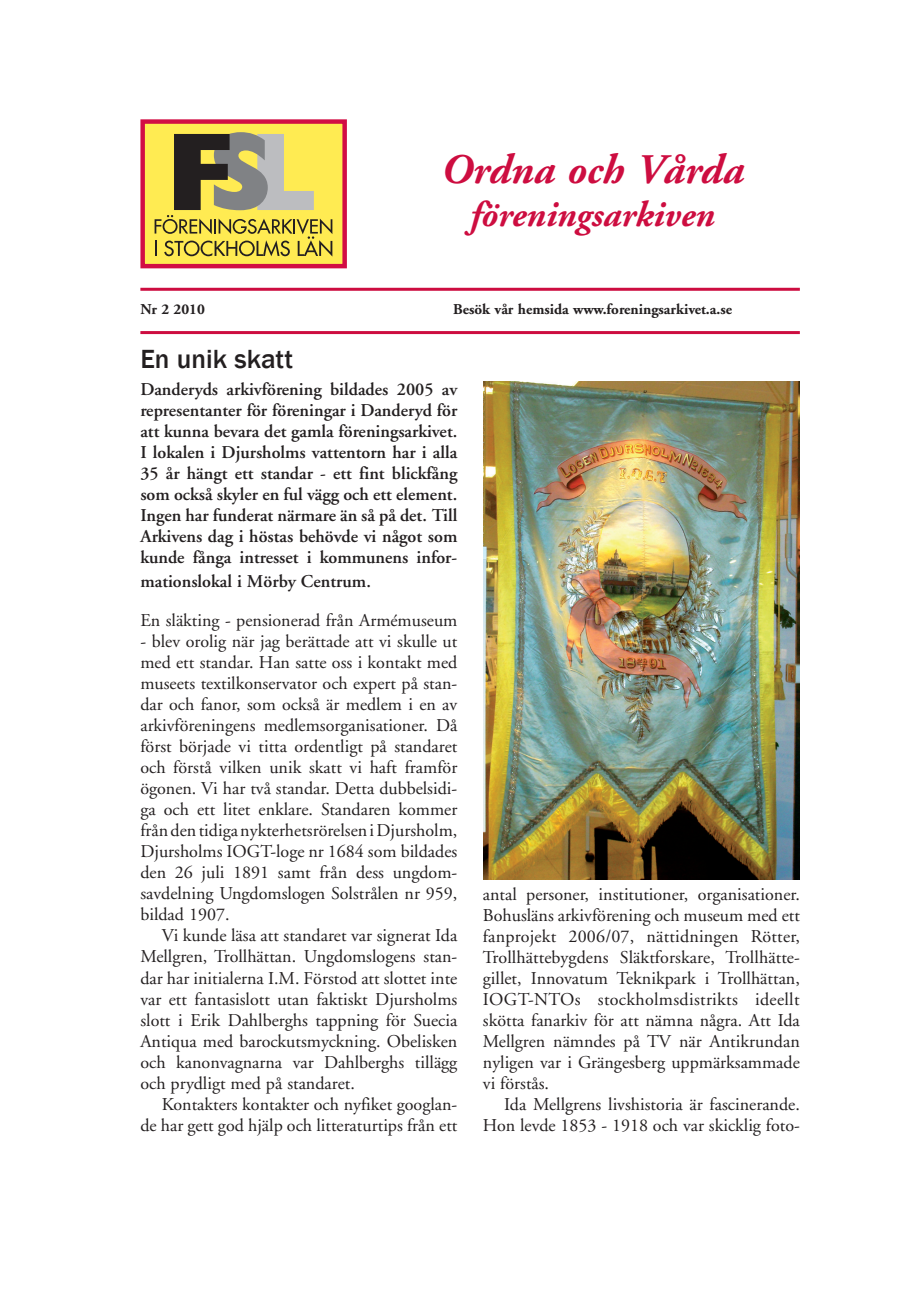
<style>
.page{position:relative;width:919px;height:1289px;background:#fff}
.page>*{position:absolute;margin:0;border:0;box-sizing:border-box;transform-origin:0 0}
.t1{font:italic 700 42px "Adobe Garamond";color:#cd0d40}
.t2{font:italic 700 36px "Adobe Garamond";color:#cd0d40}
.t3{font:500 27px "Franklin Gothic";color:#231f20}
.t4{font:18px/21px "Adobe Garamond";color:#231f20;text-align:justify}
.t5{font:600 18px/21px "Adobe Garamond";color:#231f20;text-align:justify}
.t6{font:700 15px "Adobe Garamond";color:#231f20}
</style>
<div class="page">
<div style="left:143px;top:122px;width:201px;height:144px;background:#ffeb52"></div>
<div style="left:140px;top:119px;width:206px;height:149px;border:4px solid #d20d44"></div>
<svg style="left:154px;top:132px;width:178px;height:124px"></svg>
<hr style="left:140px;top:288px;width:659px;height:3px;background:#cd0d40">
<hr style="left:140px;top:331px;width:659px;height:3px;background:#cd0d40">
<img style="left:483px;top:381px;width:316px;height:498px">
<h1 class="t1" style="left:441px;top:147px;width:304px">Ordna och Vårda</h1>
<h2 class="t2" style="left:470px;top:195px;width:246px">föreningsarkiven</h2>
<p class="t6" style="left:140px;top:301px;width:66px">Nr 2 2010</p>
<p class="t6" style="left:453px;top:301px;width:280px">Besök vår hemsida www.foreningsarkivet.a.se</p>
<h3 class="t3" style="left:140px;top:342px;width:154px">En unik skatt</h3>
<p class="t5" style="left:140px;top:379px;width:318px">Danderyds arkivförening bildades 2005 av representanter för föreningar i Danderyd för att kunna bevara det gamla föreningsarkivet.<br>I lokalen i Djursholms vattentorn har i alla 35 år hängt ett standar - ett fint blickfång som också skyler en ful vägg och ett element.<br>Ingen har funderat närmare än så på det. Till Arkivens dag i höstas behövde vi något som kunde fånga intresset i kommunens infor-</p>
<p class="t5" style="left:140px;top:571px;width:232px">mationslokal i Mörby Centrum.</p>
<p class="t4" style="left:140px;top:610px;width:318px">En släkting - pensionerad från Armémuseum</p>
<p class="t4" style="left:140px;top:631px;width:318px">- blev orolig när jag berättade att vi skulle ut med ett standar. Han satte oss i kontakt med museets textilkonservator och expert på stan&shy;dar och fanor, som också är medlem i en av arkivföreningens medlemsorganisationer. Då först började vi titta ordentligt på standaret och förstå vilken unik skatt vi haft framför ögonen. Vi har två standar. Detta dubbelsidi&shy;ga och ett litet enklare. Standaren kommer från den tidiga nykterhetsrörelsen i Djursholm, Djursholms IOGT-loge nr 1684 som bildades den 26 juli 1891 samt från dess ungdom&shy;savdelning Ungdomslogen Solstrålen nr 959, bildad 1907.</p>
<p class="t4" style="left:140px;top:925px;width:318px;text-indent:21px">Vi kunde läsa att standaret var signerat Ida Mellgren, Trollhättan. Ungdomslogens stan&shy;dar har initialerna I.M. Förstod att slottet inte var ett fantasislott utan faktiskt Djursholms slott i Erik Dahlberghs tappning för Suecia Antiqua med barockutsmyckning. Obelisken och kanonvagnarna var Dahlberghs tillägg och prydligt med på standaret.</p>
<p class="t4" style="left:140px;top:1093px;width:318px;text-align:right">Kontakters kontakter och nyfiket googlan-<br>de har gett god hjälp och litteraturtips från ett</p>
<p class="t4" style="left:483px;top:883px;width:318px">antal personer, institutioner, organisationer.<br>Bohusläns arkivförening och museum med ett fanprojekt 2006/07, nättidningen Rötter, Trollhättebygdens Släktforskare, Trollhätte&shy;gillet, Innovatum Teknikpark i Trollhättan, IOGT-NTOs stockholmsdistrikts ideellt skötta fanarkiv för att nämna några. Att Ida Mellgren nämndes på TV när Antikrundan nyligen var i Grängesberg uppmärksammade vi förstås.</p>
<p class="t4" style="left:483px;top:1093px;width:318px;text-align:right">Ida Mellgrens livshistoria är fascinerande.<br>Hon levde 1853 - 1918 och var skicklig foto-</p>
</div>
